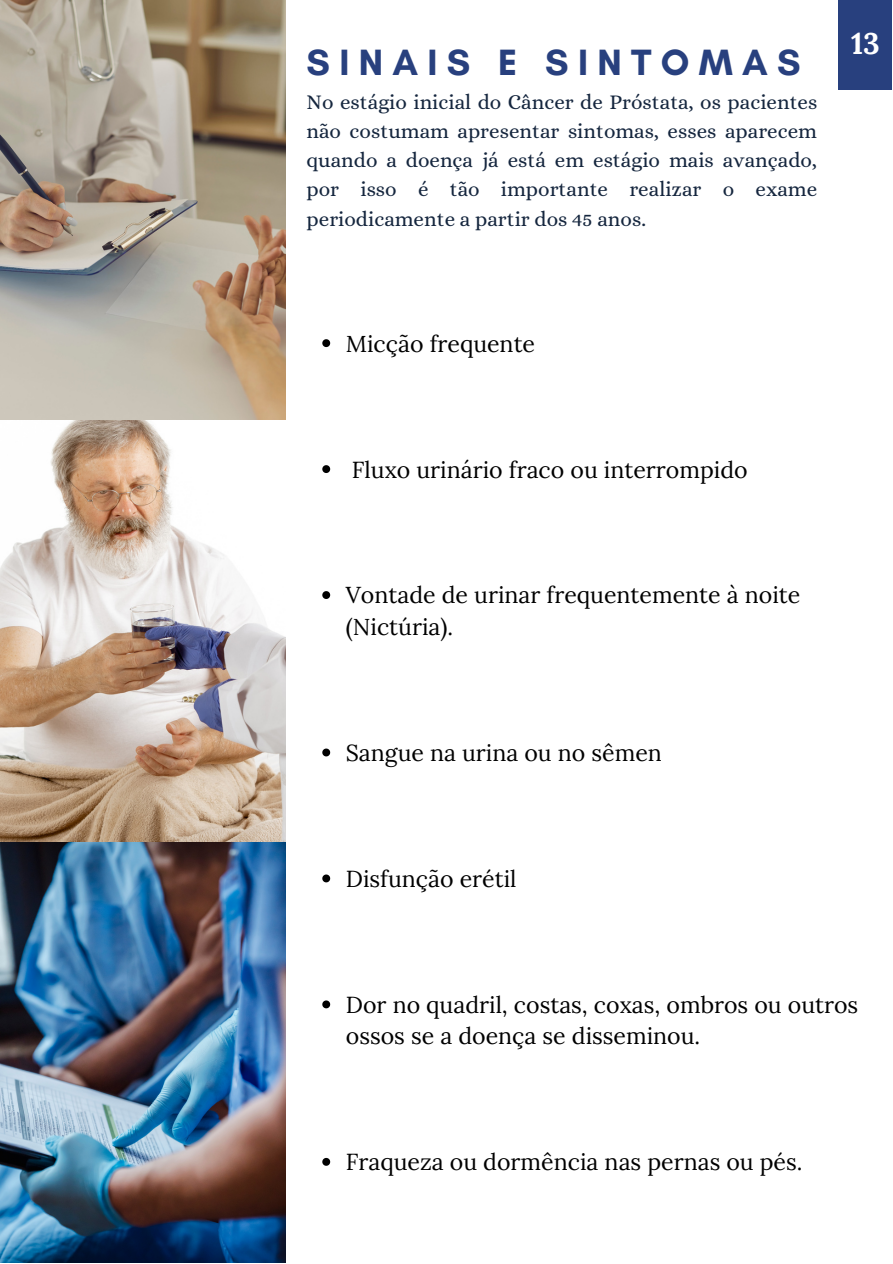
<style>
.page{position:relative;width:893px;height:1264px;background:#fff}
.page>*{position:absolute;margin:0;border:0;box-sizing:border-box;transform-origin:0 0}
.t1{font:700 37.2px "Glacial Indifference";letter-spacing:.25em;color:#28407e}
.t2{font:700 29.7px "Lora";color:#fff}
.t3{font:23.1px/31.5px "Lora";color:#000}
.t4{font:21px/29.2px "Alice";color:#15263e;text-align:justify}
</style>
<div class="page">
<img style="left:0;top:0;width:286px;height:1262px">
<div style="left:838px;top:0;width:53px;height:89px;background:#28407e"></div>
<svg style="left:322px;top:339px;width:8px;height:8px"></svg>
<svg style="left:322px;top:465px;width:8px;height:8px"></svg>
<svg style="left:322px;top:591px;width:8px;height:8px"></svg>
<svg style="left:322px;top:748px;width:8px;height:8px"></svg>
<svg style="left:322px;top:874px;width:8px;height:8px"></svg>
<svg style="left:322px;top:1000px;width:8px;height:8px"></svg>
<svg style="left:322px;top:1157px;width:8px;height:8px"></svg>
<h1 class="t1" style="left:306px;top:39px;width:495px">SINAIS E SINTOMAS</h1>
<p class="t4" style="left:306px;top:87px;width:512px">No estágio inicial do Câncer de Próstata, os pacientes não costumam apresentar sintomas, esses aparecem quando a doença já está em estágio mais avançado, por isso é tão importante realizar o exame periodicamente a partir dos 45 anos.</p>
<p class="t2" style="left:851px;top:25px;width:30px">13</p>
<p class="t3" style="left:346px;top:327px;width:191px">Micção frequente</p>
<p class="t3" style="left:352px;top:453px;width:397px">Fluxo urinário fraco ou interrompido</p>
<p class="t3" style="left:346px;top:579px;width:456px">Vontade de urinar frequentemente à noite (Nictúria).</p>
<p class="t3" style="left:346px;top:736px;width:317px">Sangue na urina ou no sêmen</p>
<p class="t3" style="left:346px;top:862px;width:172px">Disfunção erétil</p>
<p class="t3" style="left:346px;top:988px;width:514px">Dor no quadril, costas, coxas, ombros ou outros ossos se a doença se disseminou.</p>
<p class="t3" style="left:346px;top:1146px;width:458px">Fraqueza ou dormência nas pernas ou pés.</p>
</div>
